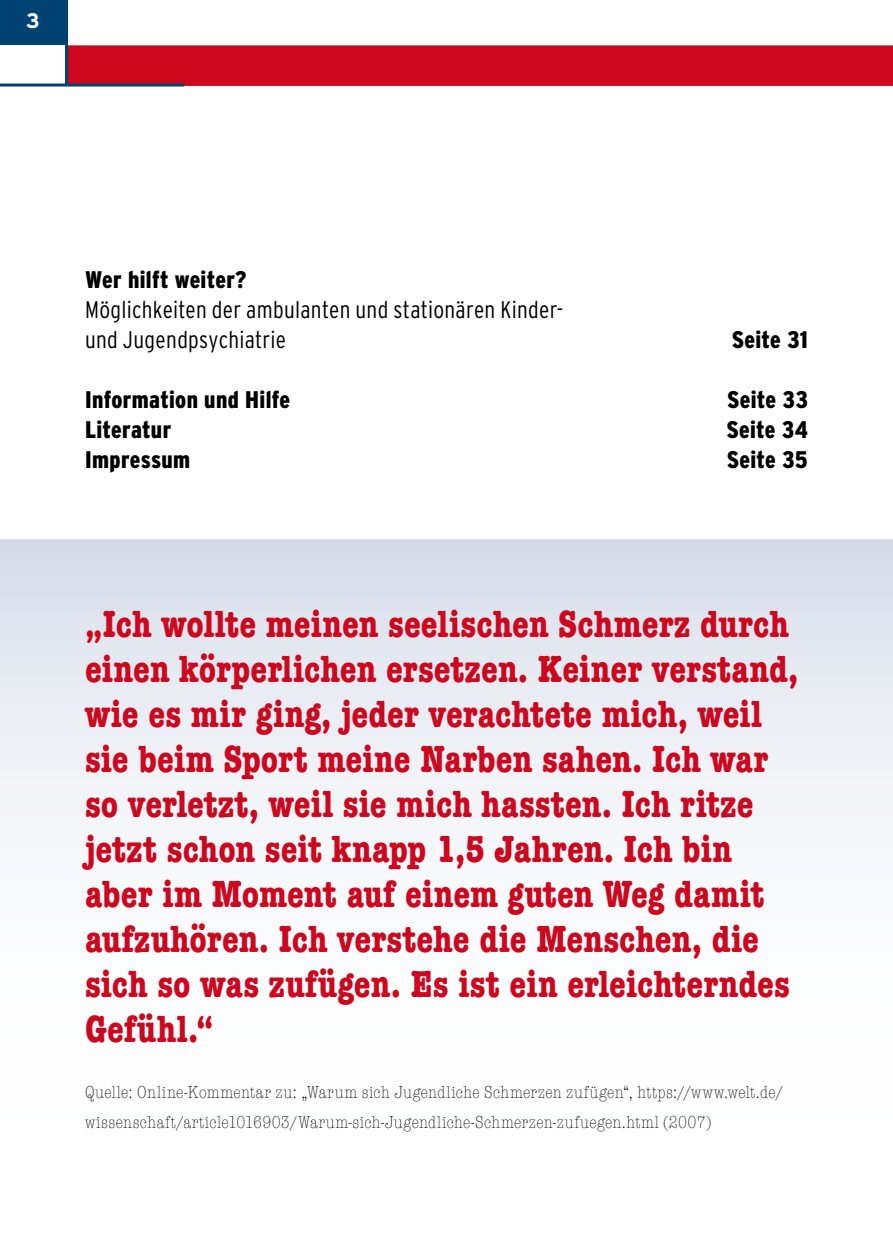
<style>
.page{position:relative;width:893px;height:1259px;background:#fff}
.page>*{position:absolute;margin:0;border:0;box-sizing:border-box;transform-origin:0 0}
.Zitat{font:700 condensed 39px/45px "American Typewriter";color:#cd071e}
.Fliesstext_Inhalt{font:300 condensed 24px/30px "Interstate";letter-spacing:.015em;color:#000}
.Fliesstext_Inhalt_Fe{font:900 condensed 24px "Interstate";letter-spacing:.015em;color:#000}
.Fliesstext_Inhalt-2{font:900 condensed 24px "Interstate";letter-spacing:.01em;color:#000}
.t1{font:700 21px "Interstate";color:#fff}
.t2{font:300 condensed 18px/30px "American Typewriter";letter-spacing:.02em;color:#000}
.s1{font-weight:900}
</style>
<div class="page">
<div style="left:68px;top:45px;width:825px;height:41px;background:#cd071e"></div>
<div style="left:0;top:0;width:67px;height:45px;background:#004373"></div>
<hr style="left:0;top:84px;width:184px;height:3px;background:#004373">
<hr style="left:65px;top:0;width:3px;height:85px;background:#004373">
<div style="left:0;top:539px;width:893px;height:720px;background:linear-gradient(to bottom,#dfe4ee,#fff)"></div>
<p class="t1" style="left:26px;top:8px;width:15px">3</p>
<p class="Fliesstext_Inhalt" style="left:85px;top:264px;width:480px"><span class="s1">Wer hilft weiter?<br></span>Möglichkeiten der ambulanten und stationären Kinder&shy;und Jugendpsychiatrie</p>
<p class="Fliesstext_Inhalt-2" style="left:732px;top:326px;width:78px">Seite 31</p>
<p class="Fliesstext_Inhalt_Fe" style="left:85px;top:386px;width:207px">Information und Hilfe</p>
<p class="Fliesstext_Inhalt_Fe" style="left:727px;top:386px;width:82px">Seite 33</p>
<p class="Fliesstext_Inhalt_Fe" style="left:85px;top:416px;width:88px">Literatur</p>
<p class="Fliesstext_Inhalt_Fe" style="left:726px;top:416px;width:83px">Seite 34</p>
<p class="Fliesstext_Inhalt_Fe" style="left:85px;top:446px;width:107px">Impressum</p>
<p class="Fliesstext_Inhalt_Fe" style="left:727px;top:446px;width:83px">Seite 35</p>
<p class="Zitat" style="left:85px;top:601px;width:715px">„Ich wollte meinen seelischen Schmerz durch einen körperlichen ersetzen. Keiner verstand, wie es mir ging, jeder verachtete mich, weil sie beim Sport meine Narben sahen. Ich war so verletzt, weil sie mich hassten. Ich ritze jetzt schon seit knapp 1,5 Jahren. Ich bin aber im Moment auf einem guten Weg damit aufzuhören. Ich verstehe die Menschen, die sich so was zufügen. Es ist ein erleichterndes Gefühl.“</p>
<p class="t2" style="left:85px;top:1077px;width:700px">Quelle: Online-Kommentar zu: „Warum sich Jugendliche Schmerzen zufügen“, https://www.welt.de/ wissenschaft/article1016903/Warum-sich-Jugendliche-Schmerzen-zufuegen.html (2007)</p>
</div>
